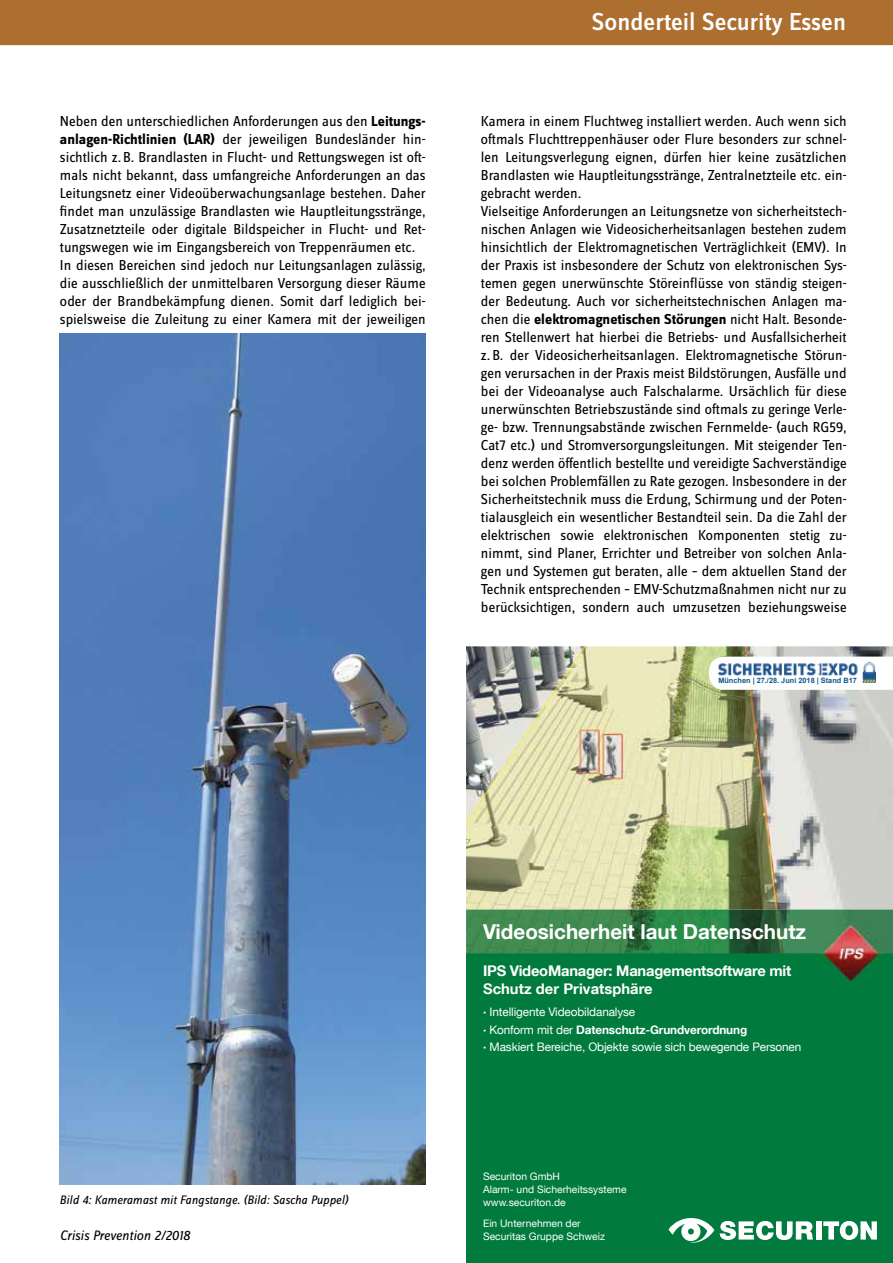
<style>
.page{position:relative;width:893px;height:1263px;background:#fff}
.page>*{position:absolute;margin:0;border:0;box-sizing:border-box;transform-origin:0 0}
.t1{font:500 25.5px "Zine Sans Display OT";color:#fff}
.t2{font:700 20.55px "Helvetica Neue LT Com";color:#fff}
.t3{font:15px/18px "Zine Sans Display OT";color:#000}
.t4{font:700 14.7px/17.7px "Helvetica Neue LT Com";letter-spacing:-.015em;color:#fff}
.t5{font:italic 14.25px "Zine Sans Display OT";letter-spacing:-.005em;color:#000}
.t6{font:italic 12.75px "Zine Sans Display OT";color:#000}
.t7{font:11.7px/17.7px "Helvetica Neue LT Com";letter-spacing:-.01em;color:#fff}
.t8{font:10.35px/13.2px "Helvetica Neue LT Com";color:#fff}
.t9{font:700 7.35px "Arial";color:#10578b}
.s1{font-weight:700}
</style>
<div class="page">
<div style="left:0;top:0;width:893px;height:45px;background:#ac6f30"></div>
<img style="left:466px;top:646px;width:427px;height:263px">
<div style="left:466px;top:953px;width:427px;height:310px;background:#007b3d"></div>
<img style="left:466px;top:909px;width:427px;height:44px">
<svg style="left:720px;top:1221px;width:93px;height:19px"></svg>
<div style="left:816px;top:1221px;width:5px;height:18px;background:#fff"></div>
<svg style="left:823px;top:1221px;width:54px;height:19px"></svg>
<svg style="left:668px;top:1218px;width:46px;height:25px"></svg>
<img style="left:820px;top:922px;width:62px;height:62px">
<svg style="left:709px;top:657px;width:184px;height:33px"></svg>
<img style="left:718px;top:662px;width:158px;height:20px">
<img style="left:60px;top:334px;width:365px;height:850px">
<h1 class="t1" style="left:592px;top:7px;width:256px">Sonderteil Security Essen</h1>
<p class="t3" style="left:60px;top:112px;width:367px">Neben den unterschiedlichen Anforderungen aus den <span class="s1">Leitungs&shy;anlagen-Richtlinien (LAR)</span> der jeweiligen Bundesländer hin&shy;sichtlich z.B. Brandlasten in Flucht- und Rettungswegen ist oft&shy;mals nicht bekannt, dass umfangreiche Anforderungen an das Leitungsnetz einer Videoüberwachungsanlage bestehen. Daher findet man unzulässige Brandlasten wie Hauptleitungsstränge, Zusatznetzteile oder digitale Bildspeicher in Flucht- und Ret&shy;tungswegen wie im Eingangsbereich von Treppenräumen etc.<br>In diesen Bereichen sind jedoch nur Leitungsanlagen zulässig, die ausschließlich der unmittelbaren Versorgung dieser Räume oder der Brandbekämpfung dienen. Somit darf lediglich bei&shy;spielsweise die Zuleitung zu einer Kamera mit der jeweiligen</p>
<p class="t3" style="left:481px;top:112px;width:367px">Kamera in einem Fluchtweg installiert werden. Auch wenn sich oftmals Fluchttreppenhäuser oder Flure besonders zur schnel&shy;len Leitungsverlegung eignen, dürfen hier keine zusätzlichen Brandlasten wie Hauptleitungsstränge, Zentralnetzteile etc. ein&shy;gebracht werden.<br>Vielseitige Anforderungen an Leitungsnetze von sicherheitstech&shy;nischen Anlagen wie Videosicherheitsanlagen bestehen zudem hinsichtlich der Elektromagnetischen Verträglichkeit (EMV). In der Praxis ist insbesondere der Schutz von elektronischen Sys&shy;temen gegen unerwünschte Störeinflüsse von ständig steigen&shy;der Bedeutung. Auch vor sicherheitstechnischen Anlagen ma&shy;chen die <span class="s1">elektromagnetischen Störungen</span> nicht Halt. Besonde&shy;ren Stellenwert hat hierbei die Betriebs- und Ausfallsicherheit z.B. der Videosicherheitsanlagen. Elektromagnetische Störun&shy;gen verursachen in der Praxis meist Bildstörungen, Ausfälle und bei der Videoanalyse auch Falschalarme. Ursächlich für diese unerwünschten Betriebszustände sind oftmals zu geringe Verle&shy;ge- bzw. Trennungsabstände zwischen Fernmelde- (auch RG59, Cat7 etc.) und Stromversorgungsleitungen. Mit steigender Ten&shy;denz werden öffentlich bestellte und vereidigte Sachverständige bei solchen Problemfällen zu Rate gezogen. Insbesondere in der Sicherheitstechnik muss die Erdung, Schirmung und der Poten&shy;tialausgleich ein wesentlicher Bestandteil sein. Da die Zahl der elektrischen sowie elektronischen Komponenten stetig zu&shy;nimmt, sind Planer, Errichter und Betreiber von solchen Anla&shy;gen und Systemen gut beraten, alle – dem aktuellen Stand der Technik entsprechenden – EMV-Schutzmaßnahmen nicht nur zu berücksichtigen, sondern auch umzusetzen beziehungsweise</p>
<p class="t9" style="left:718px;top:675px;width:140px">München | 27./28. Juni 2018 | Stand B17</p>
<h2 class="t2" style="left:483px;top:918px;width:325px">Videosicherheit laut Datenschutz</h2>
<p class="t4" style="left:483px;top:962px;width:310px">IPS VideoManager: Managementsoftware mit<br>Schutz der Privatsphäre</p>
<p class="t6" style="left:60px;top:1192px;width:290px">Bild 4: Kameramast mit Fangstange. (Bild: Sascha Puppel)</p>
<p class="t5" style="left:60px;top:1227px;width:132px">Crisis Prevention 2/2018</p>
<p class="t7" style="left:483px;top:1003px;width:320px"><span class="s1">·</span> Intelligente Videobildanalyse<br><span class="s1">·</span> Konform mit der <span class="s1">Datenschutz-Grundverordnung<br>·</span> Maskiert Bereiche, Objekte sowie sich bewegende Personen</p>
<p class="t8" style="left:483px;top:1169px;width:145px">Securiton GmbH<br>Alarm- und Sicherheitssysteme www.securiton.de</p>
<p class="t8" style="left:483px;top:1216px;width:123px">Ein Unternehmen der<br>Securitas Gruppe Schweiz</p>
</div>
